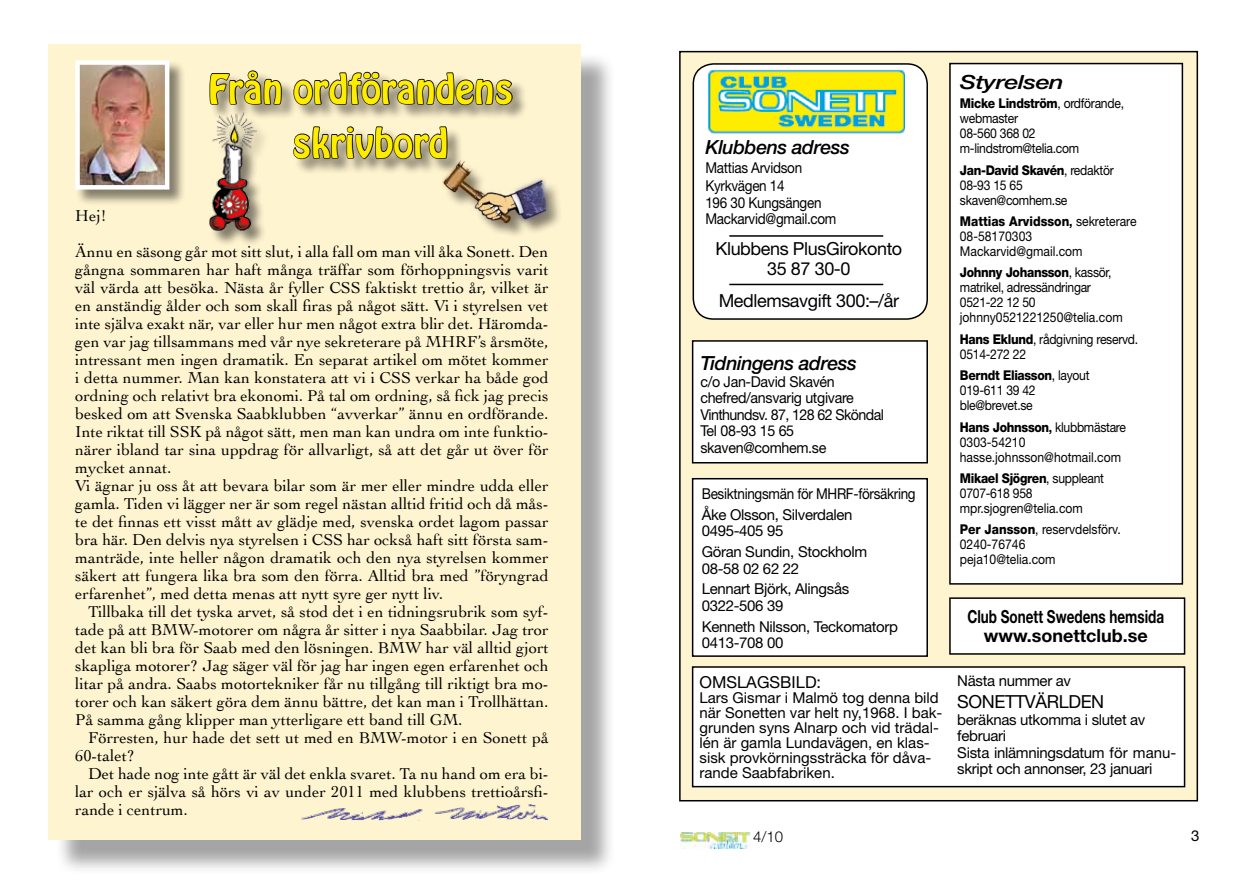
<style>
.page{position:relative;width:1259px;height:893px;background:#fff}
.page>*{position:absolute;margin:0;border:0;box-sizing:border-box;transform-origin:0 0}
.t1{font:36px/54px "Hobo Std";letter-spacing:.005em;color:#ffed00;text-align:center}
.t2{font:italic 500 19.5px "Helvetica Neue";letter-spacing:-.02em;color:#000}
.t3{font:italic 500 19.5px "Helvetica Neue";letter-spacing:-.02em;color:#000;scale:1.3 1}
.t4{font:18px/19.5px "Helvetica Neue";letter-spacing:-.02em;color:#000;text-align:center}
.t5{font:700 18px/19.5px "Helvetica Neue";color:#000;text-align:center;scale:.75 1}
.t6{font:16.5px/18px "Cochin";color:#000}
.t7{font:16.5px "Helvetica Neue";color:#000}
.t8{font:15px/16.5px "Helvetica Neue";letter-spacing:-.02em;color:#000}
.t9{font:15px/15px "Helvetica Neue";color:#000}
.t10{font:15px/20.7px "Helvetica Neue";letter-spacing:-.02em;color:#000;scale:.9 1}
.t11{font:15px/16.5px "Helvetica Neue";letter-spacing:-.02em;color:#000;scale:.95 1}
.t12{font:300 15px "Helvetica Neue";color:#000}
.t13{font:13.5px/15px "Helvetica Neue";color:#000;scale:.9 1}
.t14{font:13.5px/15px "Helvetica Neue";letter-spacing:-.02em;color:#000;scale:.9 1}
.s1{font-weight:800}
.s2{font-weight:700}
</style>
<div class="page">
<img style="left:680px;top:832px;width:70px;height:17px">
<div style="left:680px;top:52px;width:517px;height:749px;background:#fff4d0"></div>
<div style="left:692px;top:667px;width:492px;height:120px;background:#fff"></div>
<div style="left:692px;top:666px;width:493px;height:121px;border:2px solid #000"></div>
<div style="left:692px;top:479px;width:235px;height:177px;background:#fff"></div>
<div style="left:692px;top:478px;width:236px;height:179px;border:2px solid #000"></div>
<div style="left:693px;top:64px;width:234px;height:255px;background:#fff;border-radius:20px"></div>
<div style="left:692px;top:63px;width:236px;height:257px;border:2px solid #000;border-radius:20px"></div>
<div style="left:692px;top:341px;width:235px;height:122px;background:#fff"></div>
<div style="left:692px;top:340px;width:236px;height:123px;border:2px solid #000"></div>
<hr style="left:729px;top:235px;width:154px;height:2px;background:#000">
<hr style="left:729px;top:284px;width:154px;height:1px;background:#000">
<div style="left:950px;top:64px;width:232px;height:520px;background:#fff"></div>
<div style="left:949px;top:63px;width:234px;height:522px;border:2px solid #000"></div>
<div style="left:950px;top:598px;width:234px;height:56px;background:#fff"></div>
<div style="left:949px;top:597px;width:236px;height:58px;border:2px solid #000"></div>
<img style="left:708px;top:69px;width:197px;height:65px">
<div style="left:54px;top:51px;width:561px;height:823px;background:#000;opacity:.36"></div>
<div style="left:48px;top:44px;width:532px;height:795px;background:#fff4d0"></div>
<div style="left:210px;top:71px;width:318px;height:104px;background:#000;opacity:.48"></div>
<svg style="left:209px;top:70px;width:73px;height:35px"></svg>
<svg style="left:293px;top:71px;width:220px;height:35px"></svg>
<svg style="left:292px;top:126px;width:156px;height:34px"></svg>
<div style="left:442px;top:161px;width:120px;height:76px;background:#000;opacity:.48"></div>
<img style="left:442px;top:160px;width:107px;height:64px">
<div style="left:76px;top:61px;width:110px;height:145px;background:#000;opacity:.48"></div>
<img style="left:80px;top:65px;width:84px;height:120px">
<div style="left:75px;top:60px;width:94px;height:130px;border:4px solid #fff"></div>
<img style="left:301px;top:804px;width:248px;height:16px">
<div style="left:210px;top:112px;width:62px;height:133px;background:#000;opacity:.48"></div>
<img style="left:209px;top:111px;width:47px;height:121px">
<h1 class="t1" style="left:208px;top:63px;width:306px">Från ordförandens skrivbord</h1>
<p class="t6" style="left:75px;top:198px;width:475px;line-height:36px">Hej!<br>Ännu en säsong går mot sitt slut, i alla fall om man vill åka Sonett. Den</p>
<p class="t6" style="left:75px;top:261px;width:475px">gångna sommaren har haft många träffar som förhoppningsvis varit väl värda att besöka. Nästa år fyller CSS faktiskt trettio år, vilket är en anständig ålder och som skall firas på något sätt. Vi i styrelsen vet inte själva exakt när, var eller hur men något extra blir det. Häromda&shy;gen var jag tillsammans med vår nye sekreterare på MHRF’s årsmöte, intressant men ingen dramatik. En separat artikel om mötet kommer i detta nummer. Man kan konstatera att vi i CSS verkar ha både god ordning och relativt bra ekonomi. På tal om ordning, så fick jag precis besked om att Svenska Saabklubben “avverkar” ännu en ordförande.<br>Inte riktat till SSK på något sätt, men man kan undra om inte funktio&shy;närer ibland tar sina uppdrag för allvarligt, så att det går ut över för mycket annat.<br>Vi ägnar ju oss åt att bevara bilar som är mer eller mindre udda eller gamla. Tiden vi lägger ner är som regel nästan alltid fritid och då mås&shy;te det finnas ett visst mått av glädje med, svenska ordet lagom passar bra här. Den delvis nya styrelsen i CSS har också haft sitt första sam&shy;manträde, inte heller någon dramatik och den nya styrelsen kommer säkert att fungera lika bra som den förra. Alltid bra med ”föryngrad erfarenhet”, med detta menas att nytt syre ger nytt liv.</p>
<p class="t6" style="left:75px;top:603px;width:475px;text-align:justify;text-indent:13px">Tillbaka till det tyska arvet, så stod det i en tidningsrubrik som syf&shy;tade på att BMW-motorer om några år sitter i nya Saabbilar. Jag tror det kan bli bra för Saab med den lösningen. BMW har väl alltid gjort skapliga motorer? Jag säger väl för jag har ingen egen erfarenhet och litar på andra. Saabs motortekniker får nu tillgång till riktigt bra mo&shy;torer och kan säkert göra dem ännu bättre, det kan man i Trollhättan.<br>På samma gång klipper man ytterligare ett band till GM.</p>
<p class="t6" style="left:75px;top:729px;width:475px;text-indent:13px">Förresten, hur hade det sett ut med en BMW-motor i en Sonett på<br>60-talet?</p>
<p class="t6" style="left:75px;top:765px;width:475px;text-align:justify;text-indent:13px">Det hade nog inte gått är väl det enkla svaret. Ta nu hand om era bi&shy;lar och er själva så hörs vi av under 2011 med klubbens trettioårsfi&shy;rande i centrum.</p>
<p class="t2" style="left:705px;top:136px;width:146px">Klubbens adress</p>
<p class="t10" style="left:705px;top:158px;width:109px;line-height:18.6px">Mattias Arvidson<br>Kyrkvägen 14</p>
<p class="t10" style="left:705px;top:194px;width:147px;line-height:16.5px">196 30 Kungsängen<br>Mackarvid@gmail.com</p>
<p class="t4" style="left:715px;top:239px;width:188px">Klubbens PlusGirokonto<br>35 87 30-0</p>
<p class="t4" style="left:718px;top:291px;width:182px">Medlemsavgift 300:–/år</p>
<p class="t2" style="left:700px;top:352px;width:158px">Tidningens adress</p>
<p class="t11" style="left:700px;top:373px;width:195px">c/o Jan-David Skavén chefred/ansvarig utgivare<br>Vinthundsv. 87, 128 62 Sköndal<br>Tel 08-93 15 65 skaven@comhem.se</p>
<p class="t10" style="left:701px;top:483px;width:239px">Besiktningsmän för MHRF-försäkring<br>Åke Olsson, Silverdalen</p>
<p class="t8" style="left:701px;top:520px;width:167px;line-height:20.7px">0495-405 95<br>Göran Sundin, Stockholm</p>
<p class="t8" style="left:701px;top:558px;width:149px;line-height:20.7px">08-58 02 62 22<br>Lennart Björk, Alingsås</p>
<p class="t8" style="left:702px;top:595px;width:198px;line-height:20.7px">0322-506 39<br>Kenneth Nilsson, Teckomatorp</p>
<p class="t8" style="left:702px;top:634px;width:83px">0413-708 00</p>
<p class="t7" style="left:699px;top:673px;width:123px">OMSLAGSBILD:</p>
<p class="t9" style="left:699px;top:690px;width:244px">Lars Gismar i Malmö tog denna bild när Sonetten var helt ny,1968. I bak&shy;grunden syns Alnarp och vid trädal&shy;lén är gamla Lundavägen, en klas&shy;sisk provkörningssträcka för dåva&shy;rande Saabfabriken.</p>
<p class="t3" style="left:960px;top:70px;width:81px">Styrelsen</p>
<p class="t14" style="left:960px;top:96px;width:184px"><span class="s1">Micke Lindström</span>, ordförande, webmaster<br>08-560 368 02 m-lindstrom@telia.com</p>
<p class="t14" style="left:960px;top:162px;width:172px"><span class="s1">Jan-David Skavén</span>, redaktör<br>08-93 15 65 skaven@comhem.se</p>
<p class="t13" style="left:960px;top:213px;width:198px"><span class="s1">Mattias Arvidsson</span><span class="s2">,</span> sekreterare<br>08-58170303<br>Mackarvid@gmail.com</p>
<p class="t13" style="left:960px;top:265px;width:182px"><span class="s1">Johnny Johansson</span>, kassör, matrikel, adressändringar<br>0521-22 12 50 johnny0521221250@telia.com</p>
<p class="t14" style="left:960px;top:331px;width:200px"><span class="s1">Hans Eklund</span>, rådgivning reservd.<br>0514-272 22</p>
<p class="t14" style="left:960px;top:368px;width:146px"><span class="s1">Berndt Eliasson</span>, layout<br>019-611 39 42 ble@brevet.se</p>
<p class="t13" style="left:960px;top:419px;width:186px"><span class="s1">Hans Johnsson</span><span class="s2">,</span> klubbmästare<br>0303-54210 hasse.johnsson@hotmail.com</p>
<p class="t13" style="left:960px;top:470px;width:162px"><span class="s1">Mikael Sjögren</span>, suppleant<br>0707-618 958 mpr.sjogren@telia.com</p>
<p class="t13" style="left:960px;top:522px;width:180px"><span class="s1">Per Jansson</span>, reservdelsförv.<br>0240-76746 peja10@telia.com</p>
<p class="t5" style="left:967px;top:606px;width:264px">Club Sonett Swedens hemsida www.sonettclub.se</p>
<p class="t8" style="left:957px;top:672px;width:115px">Nästa nummer av</p>
<p class="t4" style="left:957px;top:692px;width:145px">Son ettvärlden</p>
<p class="t8" style="left:957px;top:711px;width:220px">beräknas utkomma i slutet av februari<br>Sista inlämningsdatum för manu&shy;skript och annonser, 23 januari</p>
<p class="t12" style="left:753px;top:827px;width:32px">4/10</p>
<p class="t8" style="left:1191px;top:827px;width:10px">3</p>
</div>
